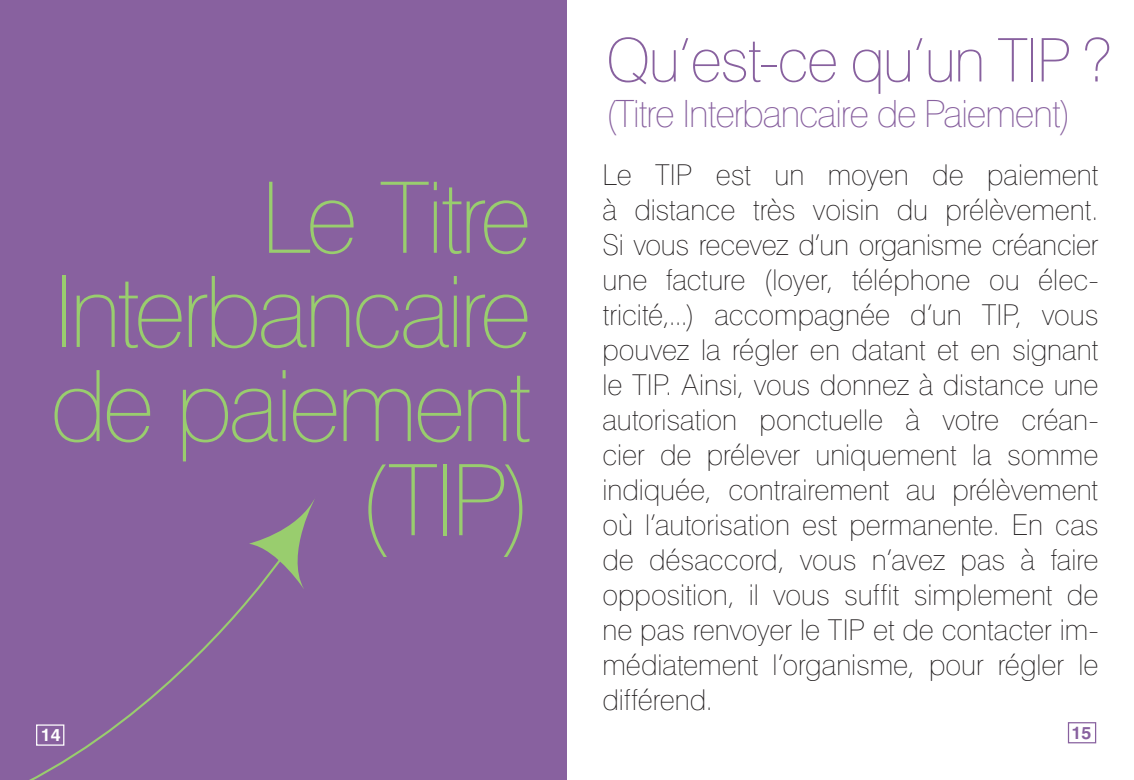
<style>
.page{position:relative;width:1134px;height:780px;background:#fff}
.page>*{position:absolute;margin:0;border:0;box-sizing:border-box;transform-origin:0 0}
.t1{font:100 98.75px "Swiss 721 BT";letter-spacing:-.04em;color:#99cd6e}
.t2{font:100 60.25px "Swiss 721 BT";letter-spacing:-.03em;color:#88619f}
.t3{font:100 37.75px "Swiss 721 BT";letter-spacing:-.03em;color:#88619f}
.t4{font:100 28.75px/35px "Swiss 721 BT";color:#231f20;text-align:justify}
.t5{font:700 17.5px "Swiss 721 BT";color:#88619f}
.t6{font:700 17.5px "Swiss 721 BT";color:#fff}
</style>
<div class="page">
<div style="left:1068px;top:722px;width:28px;height:21px;border:1px solid #88619f"></div>
<div style="left:0;top:0;width:567px;height:780px;background:#88619f"></div>
<svg style="left:249px;top:499px;width:66px;height:90px"></svg>
<svg style="left:29px;top:556px;width:254px;height:224px"></svg>
<div style="left:36px;top:724px;width:28px;height:21px;border:1px solid #fff"></div>
<p class="t1" style="left:261px;top:158px;width:272px">Le Titre</p>
<p class="t1" style="left:53px;top:252px;width:480px">Interbancaire</p>
<p class="t1" style="left:50px;top:346px;width:483px">de paiement</p>
<p class="t1" style="left:359px;top:440px;width:174px">(TIP)</p>
<p class="t6" style="left:41px;top:724px;width:20px">14</p>
<p class="t2" style="left:606px;top:23px;width:506px">Qu’est-ce qu’un TIP ?</p>
<p class="t3" style="left:606px;top:90px;width:466px">(Titre Interbancaire de Paiement)</p>
<p class="t4" style="left:602px;top:157px;width:498px">Le TIP est un moyen de paiement à distance très voisin du prélèvement.<br>Si vous recevez d’un organisme créancier une facture (loyer, téléphone ou élec&shy;tricité,...) accompagnée d’un TIP, vous pouvez la régler en datant et en signant le TIP. Ainsi, vous donnez à distance une autorisation ponctuelle à votre créan&shy;cier de prélever uniquement la somme indiquée, contrairement au prélèvement où l’autorisation est permanente. En cas de désaccord, vous n’avez pas à faire opposition, il vous suffit simplement de ne pas renvoyer le TIP et de contacter im&shy;médiatement l’organisme, pour régler le différend.</p>
<p class="t5" style="left:1071px;top:722px;width:21px">15</p>
</div>
